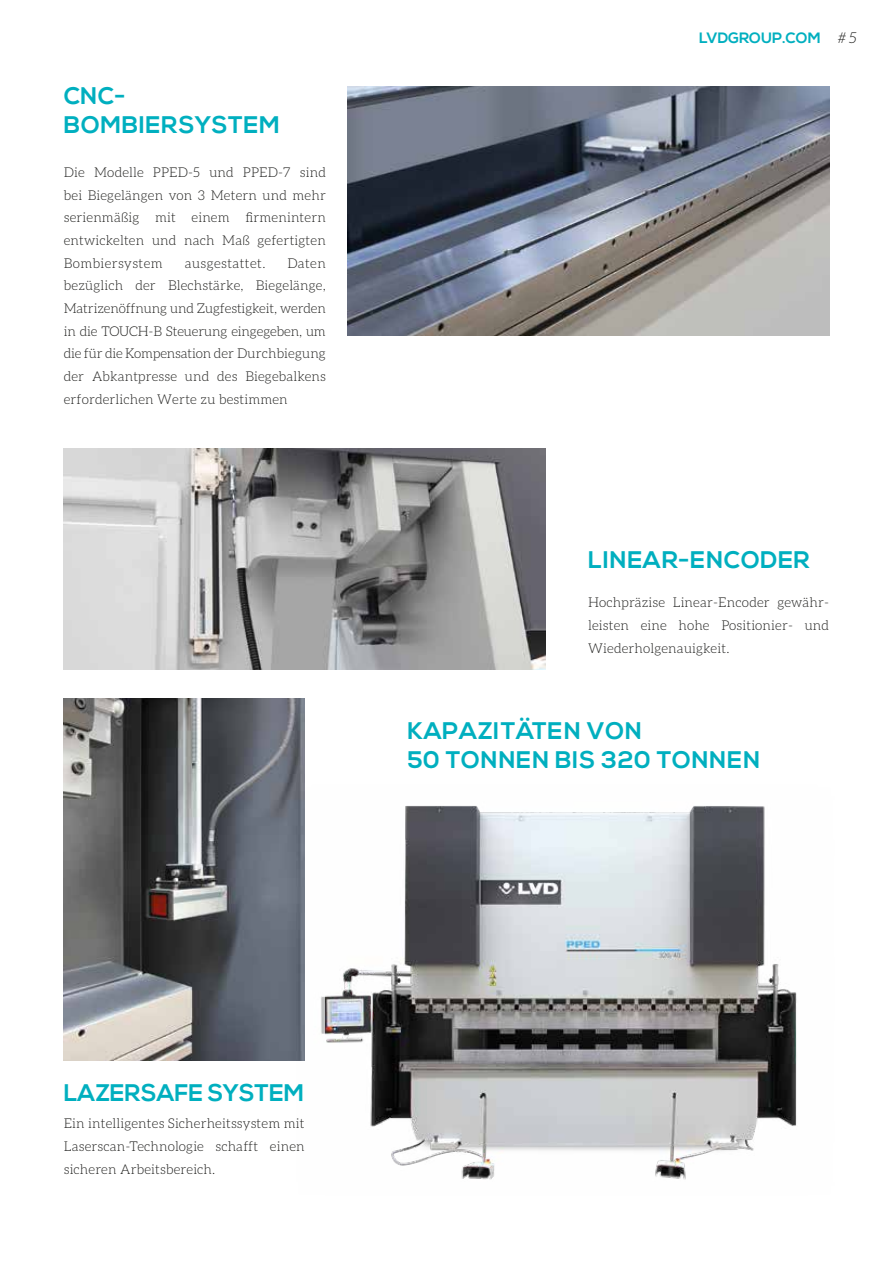
<style>
.page{position:relative;width:893px;height:1263px;background:#fff}
.page>*{position:absolute;margin:0;border:0;box-sizing:border-box;transform-origin:0 0}
.t1{font:700 24px/28.8px "Nexa";letter-spacing:.025em;color:#00afbf}
.t2{font:700 24px "Nexa";color:#00afbf}
.t3{font:700 15px "Nexa";color:#00afbf}
.t4{font:300 13.5px/22.6px "Aleo";letter-spacing:.01em;color:#1d1d1b;text-align:justify}
.t5{font:300 13.5px "Aleo";letter-spacing:.03em;color:#1d1d1b}
.s1{font-family:"Aleo";font-weight:300;font-style:italic;color:#1d1d1b}
</style>
<div class="page">
<img style="left:347px;top:86px;width:482px;height:250px">
<img style="left:64px;top:449px;width:482px;height:221px">
<img style="left:64px;top:698px;width:241px;height:362px">
<img style="left:325px;top:806px;width:472px;height:374px">
<h1 class="t1" style="left:64px;top:83px;width:218px">CNC-<br>BOMBIERSYSTEM</h1>
<p class="t4" style="left:64px;top:161px;width:264px">Die Modelle PPED-5 und PPED-7 sind bei Biegelängen von 3 Metern und mehr serienmäßig mit einem firmenintern entwickelten und nach Maß gefertigten Bombiersystem</p>
<p class="t4" style="left:64px;top:252px;width:264px;text-indent:224px">Daten bezüglich der Blechstärke, Biegelänge, Matrizenöffnung und Zugfestigkeit, werden in die TOUCH-B Steuerung eingegeben, um die für die Kompensation der Durchbiegung der Abkantpresse und des Biegebalkens erforderlichen Werte zu bestimmen</p>
<p class="t5" style="left:185px;top:256px;width:82px">ausgestattet.</p>
<p class="t3" style="left:699px;top:29px;width:159px">LVDGROUP.COM <span class="s1"># 5</span></p>
<h1 class="t1" style="left:588px;top:547px;width:223px">LINEAR-ENCODER</h1>
<p class="t4" style="left:588px;top:591px;width:242px">Hochpräzise Linear-Encoder gewähr&shy;leisten eine hohe Positionier- und Wiederholgenauigkeit.</p>
<h1 class="t1" style="left:407px;top:717px;width:354px">KAPAZITÄTEN VON<br>50 TONNEN BIS 320 TONNEN</h1>
<h1 class="t2" style="left:64px;top:1079px;width:242px">LAZERSAFE SYSTEM</h1>
<p class="t4" style="left:64px;top:1112px;width:242px">Ein intelligentes Sicherheitssystem mit Laserscan-Technologie schafft einen sicheren Arbeitsbereich.</p>
</div>
